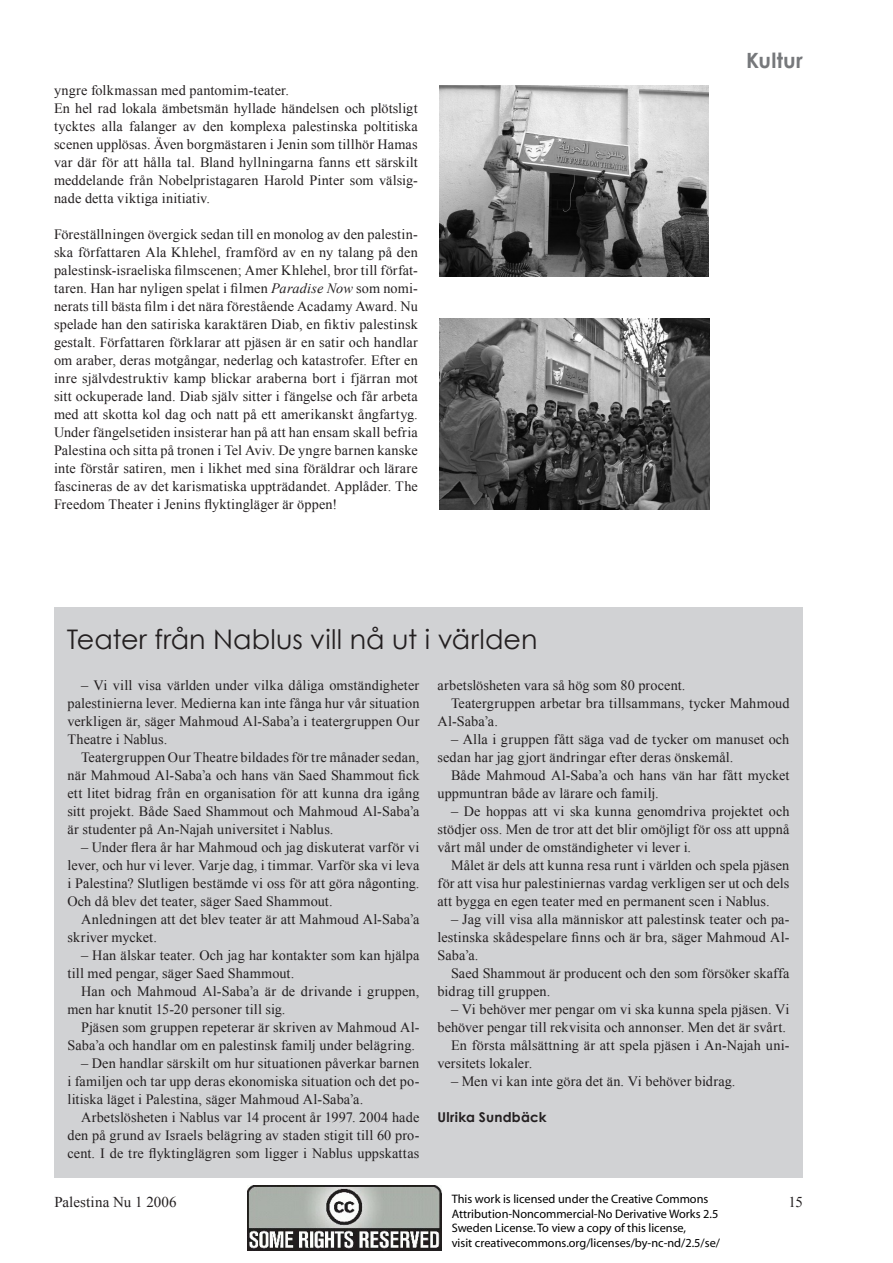
<style>
.page{position:relative;width:893px;height:1263px;background:#fff}
.page>*{position:absolute;margin:0;border:0;box-sizing:border-box;transform-origin:0 0}
.Rubrik_18p{font:27px "Century Gothic";color:#231f20}
.Sidorubrik{font:700 21px "Century Gothic";letter-spacing:.01em;color:#76787b}
.Pagina{font:15px "Times New Roman";letter-spacing:.01em;color:#231f20}
.Brödtext_indrag{font:14.25px/18px "Times New Roman";letter-spacing:.01em;color:#231f20}
.Brödtext{font:14.25px/18px "Times New Roman";letter-spacing:.01em;color:#231f20;text-align:justify}
.Författare{font:700 13.5px "Century Gothic";letter-spacing:.02em;color:#231f20}
.t1{font:12.3px/14.7px "Myriad";color:#000}
.s1{font-style:italic}
</style>
<div class="page">
<div style="left:54px;top:608px;width:749px;height:570px;background:#d1d2d4"></div>
<img style="left:439px;top:318px;width:271px;height:192px">
<img style="left:439px;top:85px;width:270px;height:191px">
<img style="left:247px;top:1185px;width:195px;height:66px">
<p class="Brödtext" style="left:54px;top:81px;width:237px">yngre folkmassan med pantomim-teater.</p>
<p class="Brödtext" style="left:54px;top:99px;width:365px">En hel rad lokala ämbetsmän hyllade händelsen och plötsligt tycktes alla falanger av den komplexa palestinska poltitiska scenen upplösas. Även borgmästaren i Jenin som tillhör Hamas var där för att hålla tal. Bland hyllningarna fanns ett särskilt meddelande från Nobelpristagaren Harold Pinter som välsig&shy;nade detta viktiga initiativ.</p>
<p class="Brödtext" style="left:54px;top:225px;width:365px">Föreställningen övergick sedan till en monolog av den palestin&shy;ska författaren Ala Khlehel, framförd av en ny talang på den palestinsk-israeliska filmscenen; Amer Khlehel, bror till förfat&shy;taren. Han har nyligen spelat i filmen <span class="s1">Paradise Now</span> som nomi&shy;nerats till bästa film i det nära förestående Acadamy Award. Nu spelade han den satiriska karaktären Diab, en fiktiv palestinsk gestalt. Författaren förklarar att pjäsen är en satir och handlar om araber, deras motgångar, nederlag och katastrofer. Efter en inre självdestruktiv kamp blickar araberna bort i fjärran mot sitt ockuperade land. Diab själv sitter i fängelse och får arbeta med att skotta kol dag och natt på ett amerikanskt ångfartyg.<br>Under fängelsetiden insisterar han på att han ensam skall befria Palestina och sitta på tronen i Tel Aviv. De yngre barnen kanske inte förstår satiren, men i likhet med sina föräldrar och lärare fascineras de av det karismatiska uppträdandet. Applåder. The Freedom Theater i Jenins flyktingläger är öppen!</p>
<p class="Rubrik_18p" style="left:67px;top:620px;width:472px">Teater från Nablus vill nå ut i världen</p>
<p class="Sidorubrik" style="left:746px;top:45px;width:58px">Kultur</p>
<p class="Brödtext_indrag" style="left:68px;top:676px;width:353px;text-align:justify;text-indent:14px">– Vi vill visa världen under vilka dåliga omständigheter palestinierna lever. Medierna kan inte fånga hur vår situation verkligen är, säger Mahmoud Al-Saba’a i teatergruppen Our Theatre i Nablus.</p>
<p class="Brödtext_indrag" style="left:68px;top:748px;width:353px;text-align:justify;text-indent:14px">Teatergruppen Our Theatre bildades för tre månader sedan, när Mahmoud Al-Saba’a och hans vän Saed Shammout fick ett litet bidrag från en organisation för att kunna dra igång sitt projekt. Både Saed Shammout och Mahmoud Al-Saba’a är studenter på An-Najah universitet i Nablus.</p>
<p class="Brödtext_indrag" style="left:68px;top:838px;width:354px;text-align:justify;text-indent:14px">– Under flera år har Mahmoud och jag diskuterat varför vi lever, och hur vi lever. Varje dag, i timmar. Varför ska vi leva i Palestina? Slutligen bestämde vi oss för att göra någonting.<br>Och då blev det teater, säger Saed Shammout.</p>
<p class="Brödtext_indrag" style="left:68px;top:910px;width:353px;text-indent:14px">Anledningen att det blev teater är att Mahmoud Al-Saba’a skriver mycket.</p>
<p class="Brödtext_indrag" style="left:68px;top:946px;width:353px;text-indent:14px">– Han älskar teater. Och jag har kontakter som kan hjälpa till med pengar, säger Saed Shammout.</p>
<p class="Brödtext_indrag" style="left:68px;top:982px;width:353px;text-indent:14px">Han och Mahmoud Al-Saba’a är de drivande i gruppen, men har knutit 15-20 personer till sig.</p>
<p class="Brödtext_indrag" style="left:68px;top:1018px;width:353px;text-indent:14px">Pjäsen som gruppen repeterar är skriven av Mahmoud Al-<br>Saba’a och handlar om en palestinsk familj under belägring.</p>
<p class="Brödtext_indrag" style="left:68px;top:1054px;width:353px;text-align:justify;text-indent:14px">– Den handlar särskilt om hur situationen påverkar barnen i familjen och tar upp deras ekonomiska situation och det po&shy;litiska läget i Palestina, säger Mahmoud Al-Saba’a.</p>
<p class="Brödtext_indrag" style="left:68px;top:1108px;width:353px;text-align:justify;text-indent:14px">Arbetslösheten i Nablus var 14 procent år 1997. 2004 hade den på grund av Israels belägring av staden stigit till 60 pro&shy;cent. I de tre flyktinglägren som ligger i Nablus uppskattas</p>
<p class="Brödtext_indrag" style="left:437px;top:676px;width:249px">arbetslösheten vara så hög som 80 procent.</p>
<p class="Brödtext_indrag" style="left:437px;top:694px;width:353px;text-indent:14px">Teatergruppen arbetar bra tillsammans, tycker Mahmoud<br>Al-Saba’a.</p>
<p class="Brödtext_indrag" style="left:437px;top:730px;width:353px;text-indent:14px">– Alla i gruppen fått säga vad de tycker om manuset och sedan har jag gjort ändringar efter deras önskemål.</p>
<p class="Brödtext_indrag" style="left:437px;top:766px;width:353px;text-indent:14px">Både Mahmoud Al-Saba’a och hans vän har fått mycket uppmuntran både av lärare och familj.</p>
<p class="Brödtext_indrag" style="left:437px;top:802px;width:353px;text-align:justify;text-indent:14px">– De hoppas att vi ska kunna genomdriva projektet och stödjer oss. Men de tror att det blir omöjligt för oss att uppnå vårt mål under de omständigheter vi lever i.</p>
<p class="Brödtext_indrag" style="left:437px;top:856px;width:353px;text-align:justify;text-indent:14px">Målet är dels att kunna resa runt i världen och spela pjäsen för att visa hur palestiniernas vardag verkligen ser ut och dels att bygga en egen teater med en permanent scen i Nablus.</p>
<p class="Brödtext_indrag" style="left:437px;top:910px;width:353px;text-align:justify;text-indent:14px">– Jag vill visa alla människor att palestinsk teater och pa&shy;lestinska skådespelare finns och är bra, säger Mahmoud Al-Saba’a.</p>
<p class="Brödtext_indrag" style="left:437px;top:964px;width:353px;text-indent:14px">Saed Shammout är producent och den som försöker skaffa bidrag till gruppen.</p>
<p class="Brödtext_indrag" style="left:437px;top:1000px;width:353px;text-align:right">– Vi behöver mer pengar om vi ska kunna spela pjäsen. Vi behöver pengar till rekvisita och annonser. Men det är svårt.</p>
<p class="Brödtext_indrag" style="left:437px;top:1036px;width:353px;text-indent:14px">En första målsättning är att spela pjäsen i An-Najah uni&shy;versitets lokaler.</p>
<p class="Brödtext_indrag" style="left:451px;top:1072px;width:286px">– Men vi kan inte göra det än. Vi behöver bidrag.</p>
<p class="Författare" style="left:437px;top:1107px;width:111px">Ulrika Sundbäck</p>
<p class="t1" style="left:452px;top:1192px;width:270px">This work is licensed under the Creative Commons Attribution-Noncommercial-No Derivative Works 2.5<br>Sweden License. To view a copy of this license,<br>visit creativecommons.org/licenses/by-nc-nd/2.5/se/</p>
<p class="Pagina" style="left:54px;top:1192px;width:124px">Palestina Nu 1 2006</p>
<p class="Pagina" style="left:788px;top:1192px;width:16px">15</p>
</div>
